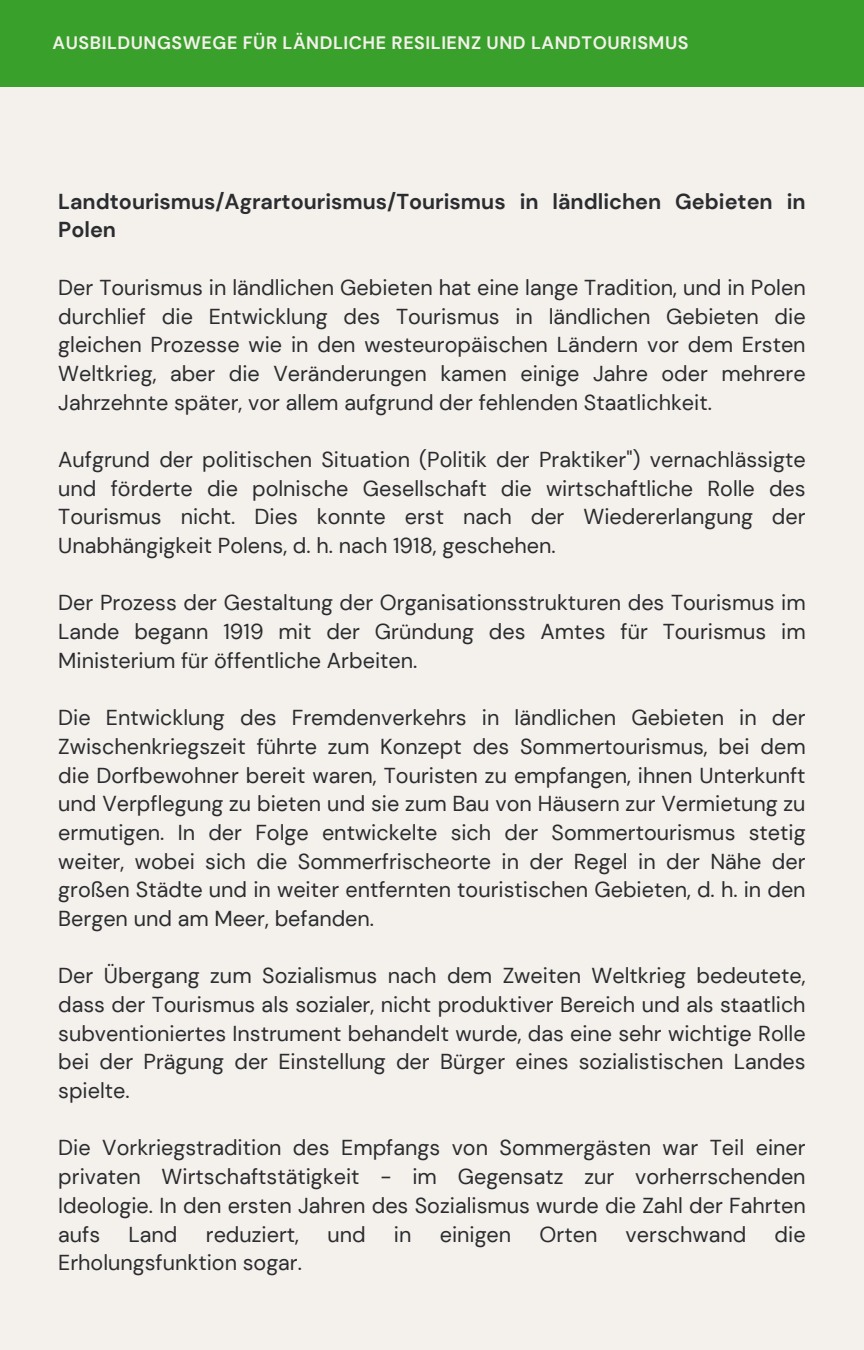
<style>
.page{position:relative;width:864px;height:1350px;background:#f4f0eb}
.page>*{position:absolute;margin:0;border:0;box-sizing:border-box;transform-origin:0 0}
.t1{font:21.6px/28.8px "DM Sans";color:#2b2c30;text-align:justify}
.t2{font:700 21.6px/28.8px "DM Sans";color:#2b2c30}
.t3{font:700 18px "DM Sans";letter-spacing:.03em;color:#f4f0eb}
</style>
<div class="page">
<div style="left:0;top:0;width:864px;height:86px;background:#38a02b"></div>
<p class="t3" style="left:53px;top:31px;width:637px">AUSBILDUNGSWEGE FÜR LÄNDLICHE RESILIENZ UND LANDTOURISMUS</p>
<p class="t2" style="left:58px;top:187px;width:749px">Landtourismus/Agrartourismus/Tourismus in ländlichen Gebieten in<br>Polen</p>
<p class="t1" style="left:58px;top:273px;width:749px">Der Tourismus in ländlichen Gebieten hat eine lange Tradition, und in Polen durchlief die Entwicklung des Tourismus in ländlichen Gebieten die gleichen Prozesse wie in den westeuropäischen Ländern vor dem Ersten Weltkrieg, aber die Veränderungen kamen einige Jahre oder mehrere Jahrzehnte später, vor allem aufgrund der fehlenden Staatlichkeit.</p>
<p class="t1" style="left:58px;top:445px;width:749px">Aufgrund der politischen Situation (Politik der Praktiker") vernachlässigte und förderte die polnische Gesellschaft die wirtschaftliche Rolle des Tourismus nicht. Dies konnte erst nach der Wiedererlangung der Unabhängigkeit Polens, d. h. nach 1918, geschehen.</p>
<p class="t1" style="left:58px;top:589px;width:749px">Der Prozess der Gestaltung der Organisationsstrukturen des Tourismus im Lande begann 1919 mit der Gründung des Amtes für Tourismus im Ministerium für öffentliche Arbeiten.</p>
<p class="t1" style="left:58px;top:703px;width:749px">Die Entwicklung des Fremdenverkehrs in ländlichen Gebieten in der Zwischenkriegszeit führte zum Konzept des Sommertourismus, bei dem die Dorfbewohner bereit waren, Touristen zu empfangen, ihnen Unterkunft und Verpflegung zu bieten und sie zum Bau von Häusern zur Vermietung zu ermutigen. In der Folge entwickelte sich der Sommertourismus stetig weiter, wobei sich die Sommerfrischeorte in der Regel in der Nähe der großen Städte und in weiter entfernten touristischen Gebieten, d. h. in den Bergen und am Meer, befanden.</p>
<p class="t1" style="left:58px;top:962px;width:749px">Der Übergang zum Sozialismus nach dem Zweiten Weltkrieg bedeutete, dass der Tourismus als sozialer, nicht produktiver Bereich und als staatlich subventioniertes Instrument behandelt wurde, das eine sehr wichtige Rolle bei der Prägung der Einstellung der Bürger eines sozialistischen Landes spielte.</p>
<p class="t1" style="left:58px;top:1134px;width:749px">Die Vorkriegstradition des Empfangs von Sommergästen war Teil einer privaten Wirtschaftstätigkeit - im Gegensatz zur vorherrschenden Ideologie. In den ersten Jahren des Sozialismus wurde die Zahl der Fahrten aufs</p>
<p class="t1" style="left:129px;top:1220px;width:50px">Land</p>
<p class="t1" style="left:206px;top:1220px;width:95px">reduziert,</p>
<p class="t1" style="left:327px;top:1220px;width:40px">und</p>
<p class="t1" style="left:394px;top:1220px;width:19px">in</p>
<p class="t1" style="left:440px;top:1220px;width:73px">einigen</p>
<p class="t1" style="left:540px;top:1220px;width:59px">Orten</p>
<p class="t1" style="left:626px;top:1220px;width:122px">verschwand</p>
<p class="t1" style="left:775px;top:1220px;width:33px">die</p>
<p class="t1" style="left:58px;top:1248px;width:245px">Erholungsfunktion sogar.</p>
</div>
